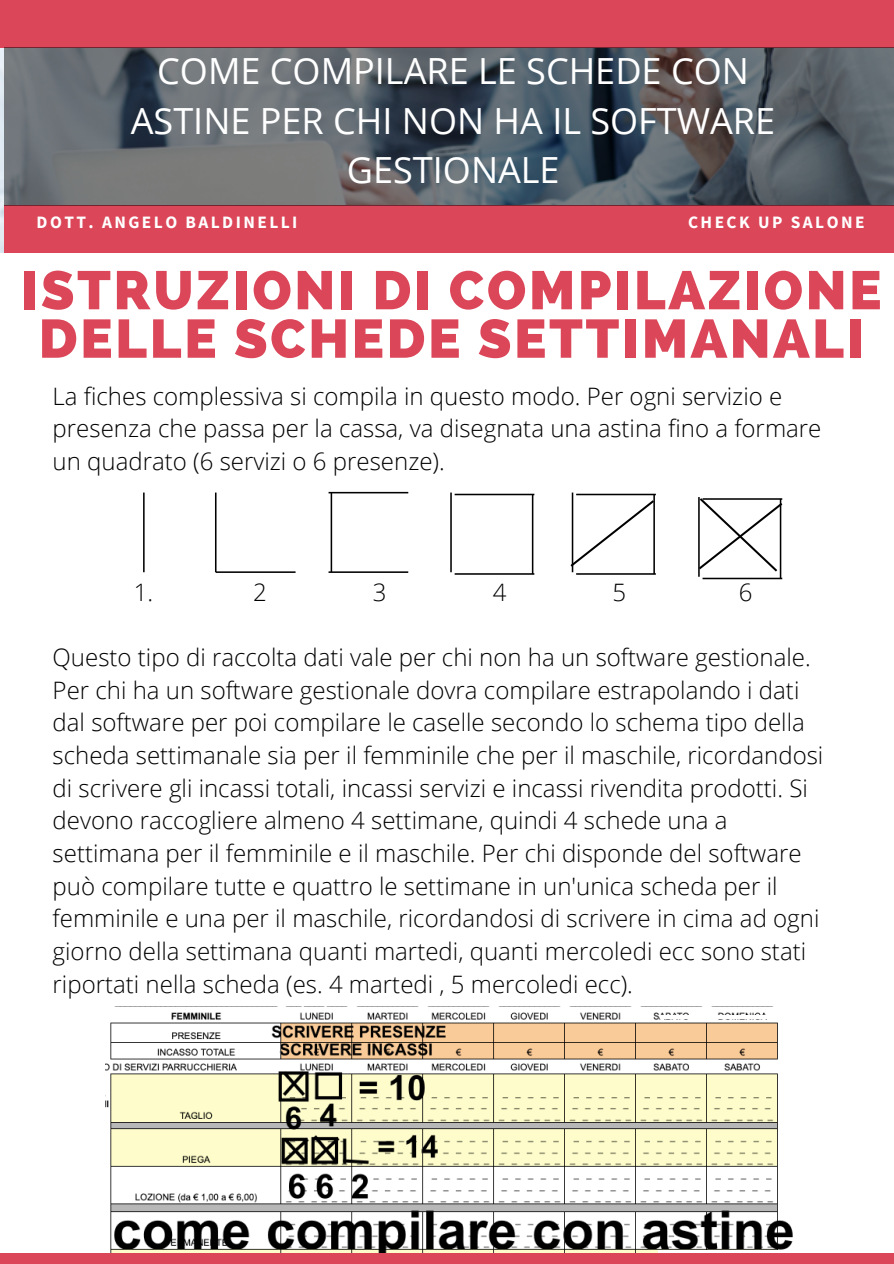
<style>
.page{position:relative;width:894px;height:1264px;background:#fff}
.page>*{position:absolute;margin:0;border:0;box-sizing:border-box;transform-origin:0 0}
.t1{font:800 54px/48.4px "Raleway";letter-spacing:.05em;color:#dc4659;text-align:center}
.t2{font:36px/49.5px "Open Sans";color:#fff;text-align:center}
.t3{font:300 24px/32.7px "Open Sans";color:#000}
.t4{font:700 17.4px "Source Sans Pro";letter-spacing:.14em;color:#fff}
</style>
<div class="page">
<img style="left:105px;top:1006px;width:688px;height:246px">
<hr style="left:660px;top:1015px;width:204px;height:3px;background:#fff">
<hr style="left:658px;top:1250px;width:204px;height:3px;background:#fff">
<div style="left:4px;top:205px;width:889px;height:47px;background:#dc4659"></div>
<div style="left:0;top:0;width:893px;height:47px;background:#dc4659"></div>
<svg style="left:4px;top:47px;width:889px;height:158px;background:#596067"></svg>
<svg style="left:143px;top:492px;width:2px;height:80px"></svg>
<svg style="left:215px;top:492px;width:80px;height:81px"></svg>
<svg style="left:328px;top:492px;width:80px;height:81px"></svg>
<svg style="left:450px;top:492px;width:84px;height:82px"></svg>
<svg style="left:570px;top:492px;width:85px;height:82px"></svg>
<svg style="left:698px;top:497px;width:84px;height:82px"></svg>
<div style="left:0;top:1253px;width:893px;height:10px;background:#dc4659"></div>
<h2 class="t2" style="left:131px;top:46px;width:645px">COME COMPILARE LE SCHEDE CON<br>ASTINE PER CHI NON HA IL SOFTWARE<br>GESTIONALE</h2>
<p class="t4" style="left:37px;top:211px;width:262px">DOTT. ANGELO BALDINELLI</p>
<p class="t4" style="left:687px;top:211px;width:178px">CHECK UP SALONE</p>
<h1 class="t1" style="left:21px;top:266px;width:861px">ISTRUZIONI DI COMPILAZIONE<br>DELLE SCHEDE SETTIMANALI</h1>
<p class="t3" style="left:53px;top:379px;width:770px">La fiches complessiva si compila in questo modo. Per ogni servizio e presenza che passa per la cassa, va disegnata una astina fino a formare un quadrato (6 servizi o 6 presenze).</p>
<p class="t3" style="left:134px;top:575px;width:21px">1.</p>
<p class="t3" style="left:253px;top:575px;width:15px">2</p>
<p class="t3" style="left:373px;top:575px;width:15px">3</p>
<p class="t3" style="left:492px;top:575px;width:15px">4</p>
<p class="t3" style="left:612px;top:575px;width:15px">5</p>
<p class="t3" style="left:738px;top:575px;width:15px">6</p>
<p class="t3" style="left:53px;top:640px;width:772px">Questo tipo di raccolta dati vale per chi non ha un software gestionale.<br>Per chi ha un software gestionale dovra compilare estrapolando i dati dal software per poi compilare le caselle secondo lo schema tipo della scheda settimanale sia per il femminile che per il maschile, ricordandosi di scrivere gli incassi totali, incassi servizi e incassi rivendita prodotti. Si devono raccogliere almeno 4 settimane, quindi 4 schede una a settimana per il femminile e il maschile. Per chi disponde del software può compilare tutte e quattro le settimane in un'unica scheda per il femminile e una per il maschile, ricordandosi di scrivere in cima ad ogni giorno della settimana quanti martedi, quanti mercoledi ecc sono stati riportati nella scheda (es. 4 martedi , 5 mercoledi ecc).</p>
</div>
